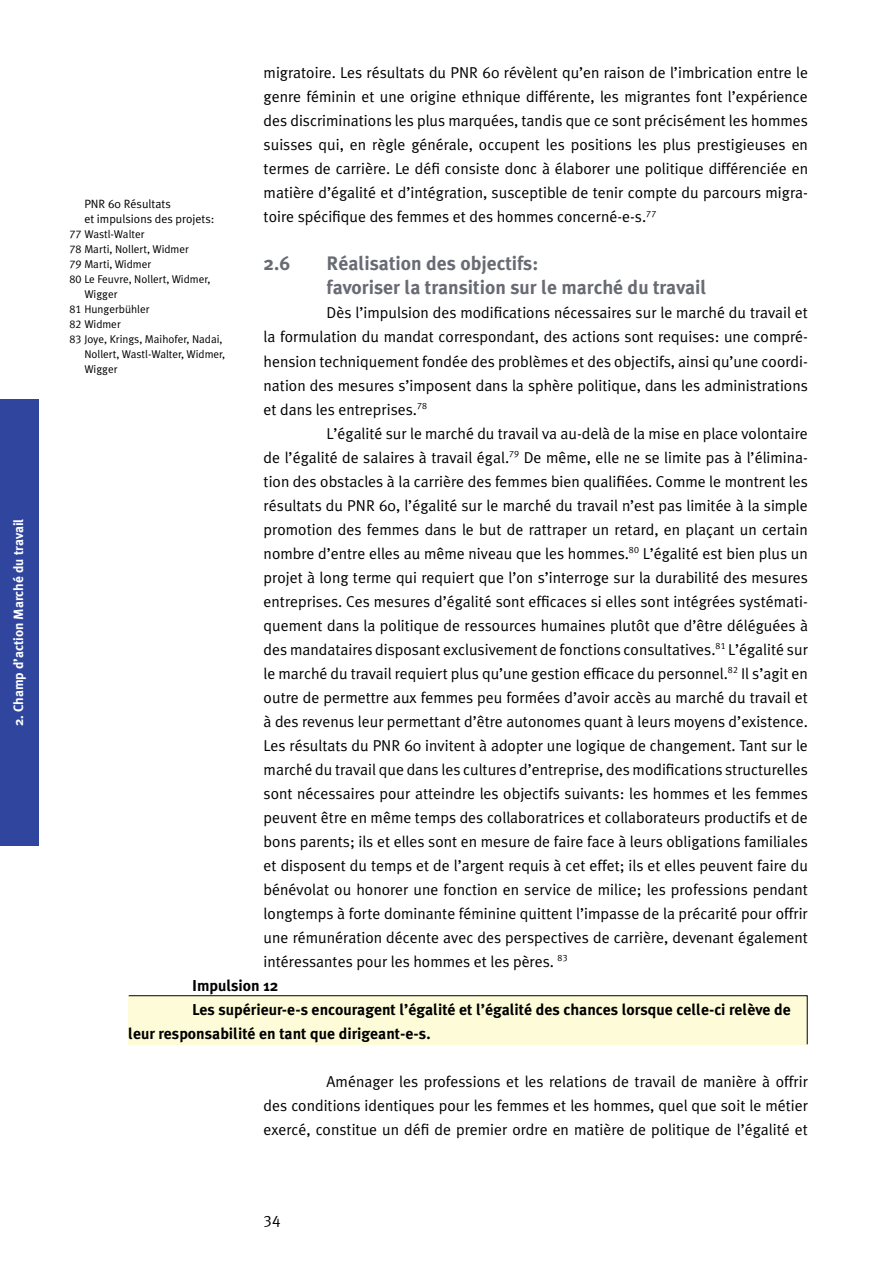
<style>
.page{position:relative;width:893px;height:1263px;background:#fff}
.page>*{position:absolute;margin:0;border:0;box-sizing:border-box;transform-origin:0 0}
.t1{font:700 19.5px/24px "Meta Plus";color:#696b74}
.t2{font:15.75px/24px "Meta Plus Normal";color:#000;text-align:justify}
.t3{font:700 15.75px "Meta Plus";color:#000}
.t4{font:700 13.5px "Meta Plus";color:#fff}
.t5{font:12px/15px "Meta Plus Normal";color:#000}
.t6{font:11.25px "Meta Plus Normal";color:#000}
.s1{font-family:"Meta Plus Normal Caps"}
</style>
<div class="page">
<div style="left:0;top:399px;width:38px;height:447px;background:#30459e"></div>
<div style="left:128px;top:995px;width:679px;height:50px;background:#fefcd8"></div>
<p class="t4" style="left:11px;top:726px;width:209px;rotate:-90deg">2. Champ d’action Marché du travail</p>
<p class="t5" style="left:84px;top:196px;width:132px">PNR 60 Résultats<br>et impulsions des projets:</p>
<p class="t6" style="left:69px;top:228px;width:77px"><span class="s1">77</span> Wastl-Walter</p>
<p class="t6" style="left:69px;top:243px;width:121px"><span class="s1">78</span> Marti, Nollert, Widmer</p>
<p class="t6" style="left:69px;top:258px;width:83px"><span class="s1">79</span> Marti, Widmer</p>
<p class="t6" style="left:69px;top:273px;width:142px"><span class="s1">80</span> Le Feuvre, Nollert, Widmer,</p>
<p class="t6" style="left:84px;top:288px;width:35px">Wigger</p>
<p class="t6" style="left:69px;top:303px;width:82px"><span class="s1">81</span> Hungerbühler</p>
<p class="t6" style="left:69px;top:318px;width:53px"><span class="s1">82</span> Widmer</p>
<p class="t6" style="left:69px;top:333px;width:155px">8<span class="s1">3</span> Joye, Krings, Maihofer, Nadai,</p>
<p class="t6" style="left:84px;top:348px;width:142px">Nollert, Wastl-Walter, Widmer,</p>
<p class="t6" style="left:84px;top:363px;width:35px">Wigger</p>
<p class="t2" style="left:264px;top:61px;width:546px">migratoire. Les résultats du PNR 60 révèlent qu’en raison de l’imbrication entre le genre féminin et une origine ethnique différente, les migrantes font l’expérience des discriminations les plus marquées, tandis que ce sont précisément les hommes suisses qui, en règle générale, occupent les positions les plus prestigieuses en termes de carrière. Le défi consiste donc à élaborer une politique différenciée en matière d’égalité et d’intégration, susceptible de tenir compte du parcours migra&shy;toire spécifique des femmes et des hommes concerné-e-s.<sup>77</sup></p>
<p class="t1" style="left:264px;top:252px;width:28px">2.6</p>
<p class="t1" style="left:327px;top:252px;width:381px">Réalisation des objectifs:<br>favoriser la transition sur le marché du travail</p>
<p class="t2" style="left:327px;top:301px;width:483px">Dès l’impulsion des modifications nécessaires sur le marché du travail et</p>
<p class="t2" style="left:264px;top:325px;width:546px">la formulation du mandat correspondant, des actions sont requises: une compré-</p>
<p class="t2" style="left:264px;top:349px;width:546px">hension techniquement fondée des problèmes et des objectifs, ainsi qu’une coordi-</p>
<p class="t2" style="left:264px;top:373px;width:546px">nation des mesures s’imposent dans la sphère politique, dans les administrations</p>
<p class="t2" style="left:264px;top:397px;width:165px">et dans les entreprises.<sup>78</sup></p>
<p class="t2" style="left:327px;top:421px;width:483px">L’égalité sur le marché du travail va au-delà de la mise en place volontaire</p>
<p class="t2" style="left:264px;top:445px;width:546px">de l’égalité de salaires à travail égal.<sup>79</sup> De même, elle ne se limite pas à l’élimina-</p>
<p class="t2" style="left:264px;top:469px;width:546px">tion des obstacles à la carrière des femmes bien qualifiées. Comme le montrent les</p>
<p class="t2" style="left:264px;top:493px;width:546px">résultats du PNR 60, l’égalité sur le marché du travail n’est pas limitée à la simple</p>
<p class="t2" style="left:264px;top:517px;width:546px">promotion des femmes dans le but de rattraper un retard, en plaçant un certain</p>
<p class="t2" style="left:264px;top:541px;width:546px">nombre d’entre elles au même niveau que les hommes.<sup>80</sup> L’égalité est bien plus un</p>
<p class="t2" style="left:264px;top:565px;width:546px">projet à long terme qui requiert que l’on s’interroge sur la durabilité des mesures</p>
<p class="t2" style="left:264px;top:589px;width:546px">entreprises. Ces mesures d’égalité sont efficaces si elles sont intégrées systémati-</p>
<p class="t2" style="left:264px;top:613px;width:546px">quement dans la politique de ressources humaines plutôt que d’être déléguées à</p>
<p class="t2" style="left:264px;top:637px;width:546px">des mandataires disposant exclusivement de fonctions consultatives.<sup>81</sup> L’égalité sur</p>
<p class="t2" style="left:264px;top:661px;width:546px">le marché du travail requiert plus qu’une gestion efficace du personnel.<sup>82</sup> Il s’agit en</p>
<p class="t2" style="left:264px;top:685px;width:546px">outre de permettre aux femmes peu formées d’avoir accès au marché du travail et</p>
<p class="t2" style="left:264px;top:709px;width:546px">à des revenus leur permettant d’être autonomes quant à leurs moyens d’existence.</p>
<p class="t2" style="left:264px;top:733px;width:546px">Les résultats du PNR 60 invitent à adopter une logique de changement. Tant sur le</p>
<p class="t2" style="left:264px;top:757px;width:546px">marché du travail que dans les cultures d’entreprise, des modifications structurelles</p>
<p class="t2" style="left:264px;top:781px;width:546px">sont nécessaires pour atteindre les objectifs suivants: les hommes et les femmes</p>
<p class="t2" style="left:264px;top:805px;width:546px">peuvent être en même temps des collaboratrices et collaborateurs productifs et de</p>
<p class="t2" style="left:264px;top:829px;width:546px">bons parents; ils et elles sont en mesure de faire face à leurs obligations familiales</p>
<p class="t2" style="left:264px;top:853px;width:546px">et disposent du temps et de l’argent requis à cet effet; ils et elles peuvent faire du</p>
<p class="t2" style="left:264px;top:877px;width:546px">bénévolat ou honorer une fonction en service de milice; les professions pendant</p>
<p class="t2" style="left:264px;top:901px;width:546px">longtemps à forte dominante féminine quittent l’impasse de la précarité pour offrir</p>
<p class="t2" style="left:264px;top:925px;width:546px">une rémunération décente avec des perspectives de carrière, devenant également</p>
<p class="t2" style="left:264px;top:949px;width:306px">intéressantes pour les hommes et les pères. <sup>83</sup></p>
<p class="t3" style="left:192px;top:976px;width:88px">Impulsion 12</p>
<p class="t3" style="left:192px;top:1000px;width:600px">Les supérieur-e-s encouragent l’égalité et l’égalité des chances lorsque celle-ci relève de</p>
<p class="t3" style="left:128px;top:1024px;width:304px">leur responsabilité en tant que dirigeant-e-s.</p>
<p class="t2" style="left:264px;top:1069px;width:546px;text-indent:63px">Aménager les professions et les relations de travail de manière à offrir des conditions identiques pour les femmes et les hommes, quel que soit le métier exercé, constitue un défi de premier ordre en matière de politique de l’égalité et</p>
<p class="t2" style="left:264px;top:1207px;width:18px">34</p>
</div>
